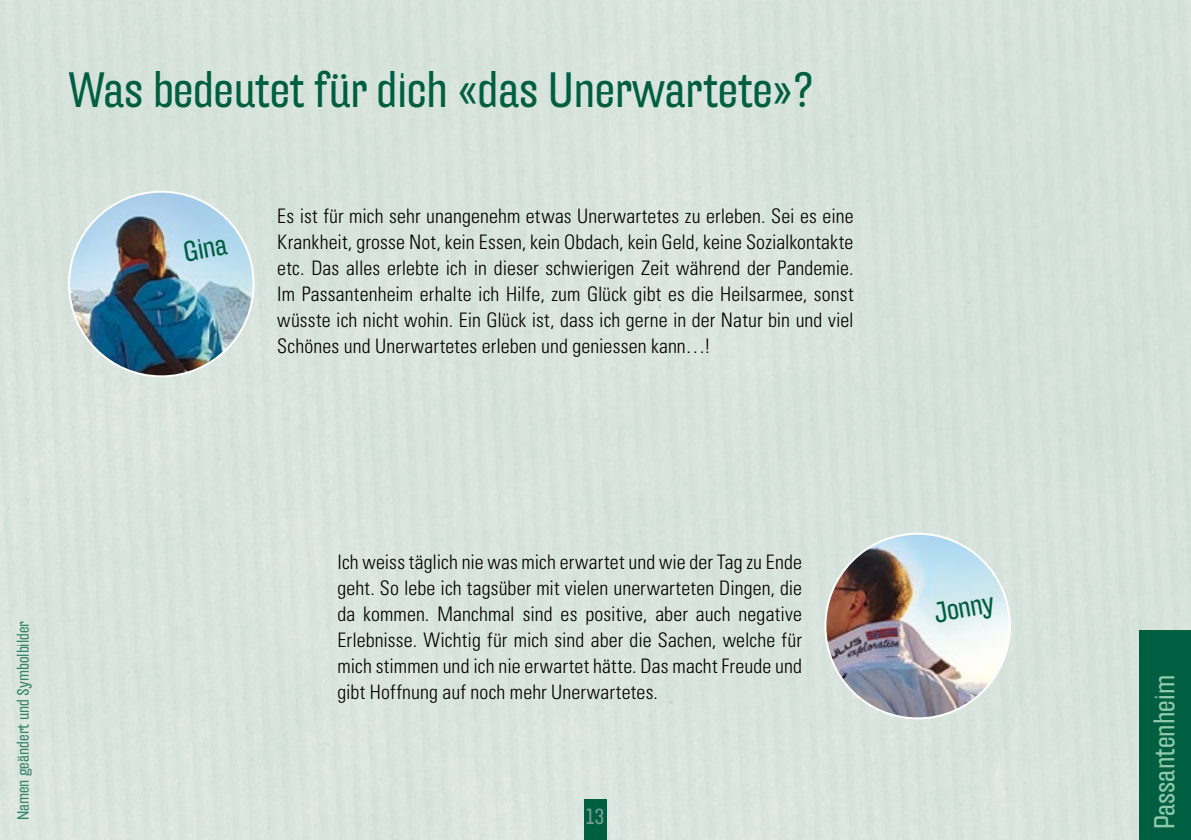
<style>
.page{position:relative;width:1191px;height:840px;background:#fff}
.page>*{position:absolute;margin:0;border:0;box-sizing:border-box;transform-origin:0 0}
.t1{font:48px "Hydra OT Extd";color:#005e41}
.t2{font:28px "Hydra OT Extd";color:#8ec9ab}
.t3{font:28px "Hydra OT Extd";color:#005e41}
.t4{font:22px "Hydra OT Extd";color:#76a391}
.t5{font:300 condensed 20px/26px "Univers LT Std";letter-spacing:.005em;color:#000;text-align:justify}
.t6{font:16px "Hydra OT Extd";color:#37846c}
</style>
<div class="page">
<div style="left:0;top:0;width:1191px;height:839px;background:#d8e3de"></div>
<div style="left:584px;top:800px;width:23px;height:39px;background:#005e41"></div>
<div style="left:584px;top:798px;width:22px;height:32px;background:#005e41"></div>
<img style="left:69px;top:191px;width:184px;height:185px;border-radius:92px">
<img style="left:825px;top:533px;width:185px;height:185px;border-radius:92px">
<div style="left:1140px;top:629px;width:51px;height:210px;background:#005e41"></div>
<h1 class="t1" style="left:68px;top:62px;width:747px">Was bedeutet für dich «das Unerwartete»?</h1>
<h2 class="t3" style="left:181px;top:236px;width:45px;rotate:-10deg">Gina</h2>
<p class="t5" style="left:277px;top:202px;width:578px">Es ist für mich sehr unangenehm etwas Unerwartetes zu erleben. Sei es eine Krankheit, grosse Not, kein Essen, kein Obdach, kein Geld, keine Sozialkontakte etc. Das alles erlebte ich in dieser schwierigen Zeit während der Pandemie.<br>Im Passantenheim erhalte ich Hilfe, zum Glück gibt es die Heilsarmee, sonst wüsste ich nicht wohin. Ein Glück ist, dass ich gerne in der Natur bin und viel Schönes und Unerwartetes erleben und geniessen kann…!</p>
<p class="t6" style="left:14px;top:819px;width:200px;rotate:-90deg">Namen geändert und Symbolbilder</p>
<p class="t5" style="left:337px;top:548px;width:466px">Ich weiss täglich nie was mich erwartet und wie der Tag zu Ende geht. So lebe ich tagsüber mit vielen unerwarteten Dingen, die da kommen. Manchmal sind es positive, aber auch negative Erlebnisse. Wichtig für mich sind aber die Sachen, welche für mich stimmen und ich nie erwartet hätte. Das macht Freude und gibt Hoffnung auf noch mehr Unerwartetes.</p>
<p class="t4" style="left:586px;top:802px;width:20px">13</p>
<h2 class="t3" style="left:931px;top:596px;width:62px;rotate:-10deg">Jonny</h2>
<h2 class="t2" style="left:1148px;top:829px;width:156px;rotate:-90deg">Passantenheim</h2>
</div>
